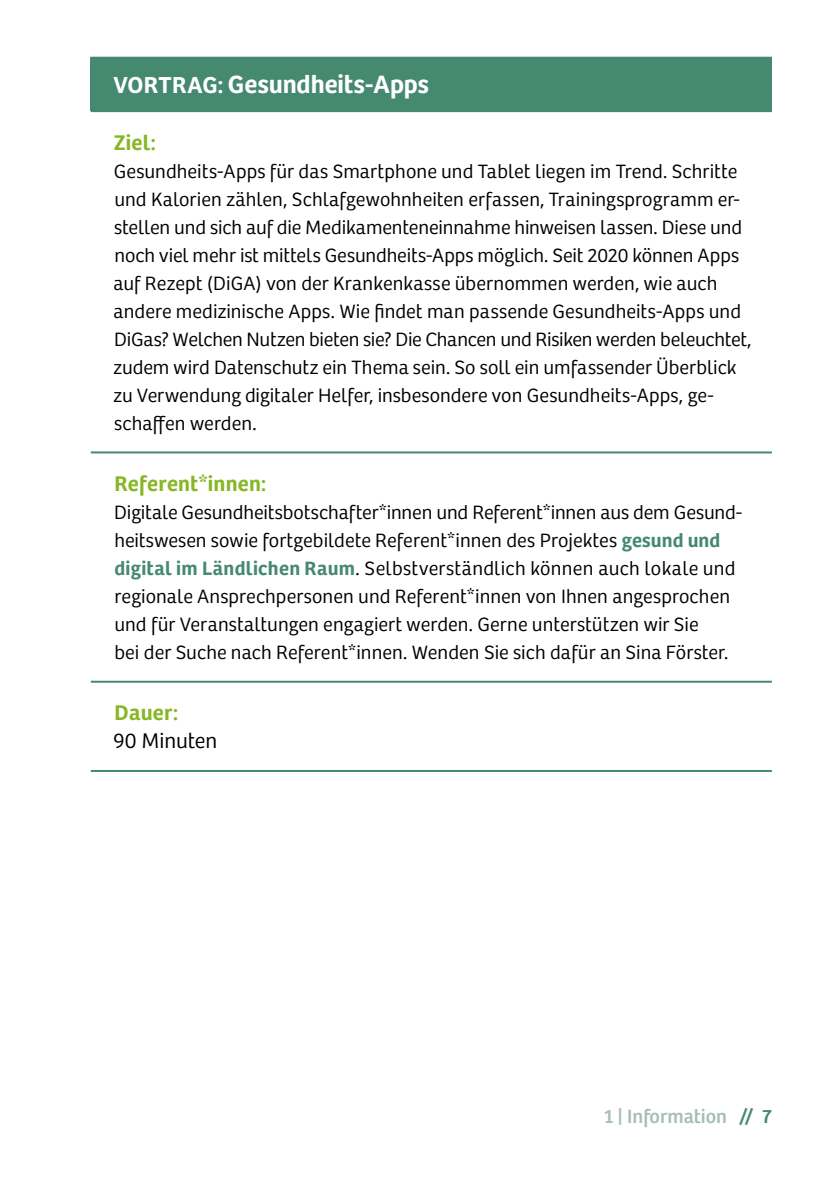
<style>
.page{position:relative;width:840px;height:1191px;background:#fff}
.page>*{position:absolute;margin:0;border:0;box-sizing:border-box;transform-origin:0 0}
.bw_Headline_1{font:600 26px "Bree";color:#fff}
.Tabelle_Head{font:600 22px "Bree";letter-spacing:.015em;color:#87b726}
.Fließtext{font:300 22px "Bree";letter-spacing:-.005em;color:#000}
.Fließtext-2{font:300 20px/28px "Bree";letter-spacing:.005em;color:#000}
.t1{font:20px "Bree";color:#a7bfb2}
.s1{font-size:24px}
.s2{font-weight:600;color:#458970}
.s3{font-family:"Bree Serif";color:#458970}
.s4{color:#458970}
</style>
<div class="page">
<div style="left:91px;top:58px;width:680px;height:53px;background:#458970"></div>
<hr style="left:91px;top:57px;width:680px;height:2px;background:#458970">
<hr style="left:91px;top:110px;width:680px;height:2px;background:#458970">
<hr style="left:91px;top:451px;width:680px;height:2px;background:#458970">
<hr style="left:91px;top:680px;width:680px;height:2px;background:#458970">
<hr style="left:91px;top:770px;width:680px;height:2px;background:#458970">
<p class="bw_Headline_1" style="left:113px;top:65px;width:317px"><span class="s1">VORTRAG:</span> Gesundheits-Apps</p>
<p class="Tabelle_Head" style="left:114px;top:125px;width:43px">Ziel:</p>
<p class="Fließtext-2" style="left:113px;top:157px;width:639px">Gesundheits-Apps für das Smartphone und Tablet liegen im Trend. Schritte und Kalorien zählen, Schlafgewohnheiten erfassen, Trainingsprogramm er&shy;stellen und sich auf die Medikamenteneinnahme hinweisen lassen. Diese und noch viel mehr ist mittels Gesundheits-Apps möglich. Seit 2020 können Apps auf Rezept (DiGA) von der Krankenkasse übernommen werden, wie auch andere medizinische Apps. Wie findet man passende Gesundheits-Apps und DiGas? Welchen Nutzen bieten sie? Die Chancen und Risiken werden beleuchtet, zudem wird Datenschutz ein Thema sein. So soll ein umfassender Überblick zu Verwendung digitaler Helfer, insbesondere von Gesundheits-Apps, ge&shy;schaffen werden.</p>
<p class="Tabelle_Head" style="left:114px;top:466px;width:153px">Referent*innen:</p>
<p class="Fließtext-2" style="left:114px;top:498px;width:628px">Digitale Gesundheitsbotschafter*innen und Referent*innen aus dem Gesund&shy;heitswesen sowie fortgebildete Referent*innen des Projektes <span class="s2">gesund und digital im Ländlichen Raum</span>. Selbstverständlich können auch lokale und regionale Ansprechpersonen und Referent*innen von Ihnen angesprochen und für Veranstaltungen engagiert werden. Gerne unterstützen wir Sie<br>bei der Suche nach Referent*innen. Wenden Sie sich dafür an Sina Förster.</p>
<p class="Tabelle_Head" style="left:114px;top:696px;width:65px">Dauer:</p>
<p class="Fließtext" style="left:113px;top:728px;width:106px">90 Minuten</p>
<p class="t1" style="left:604px;top:1104px;width:169px">1 | Information <span class="s3">//</span> <span class="s4">7</span></p>
</div>
